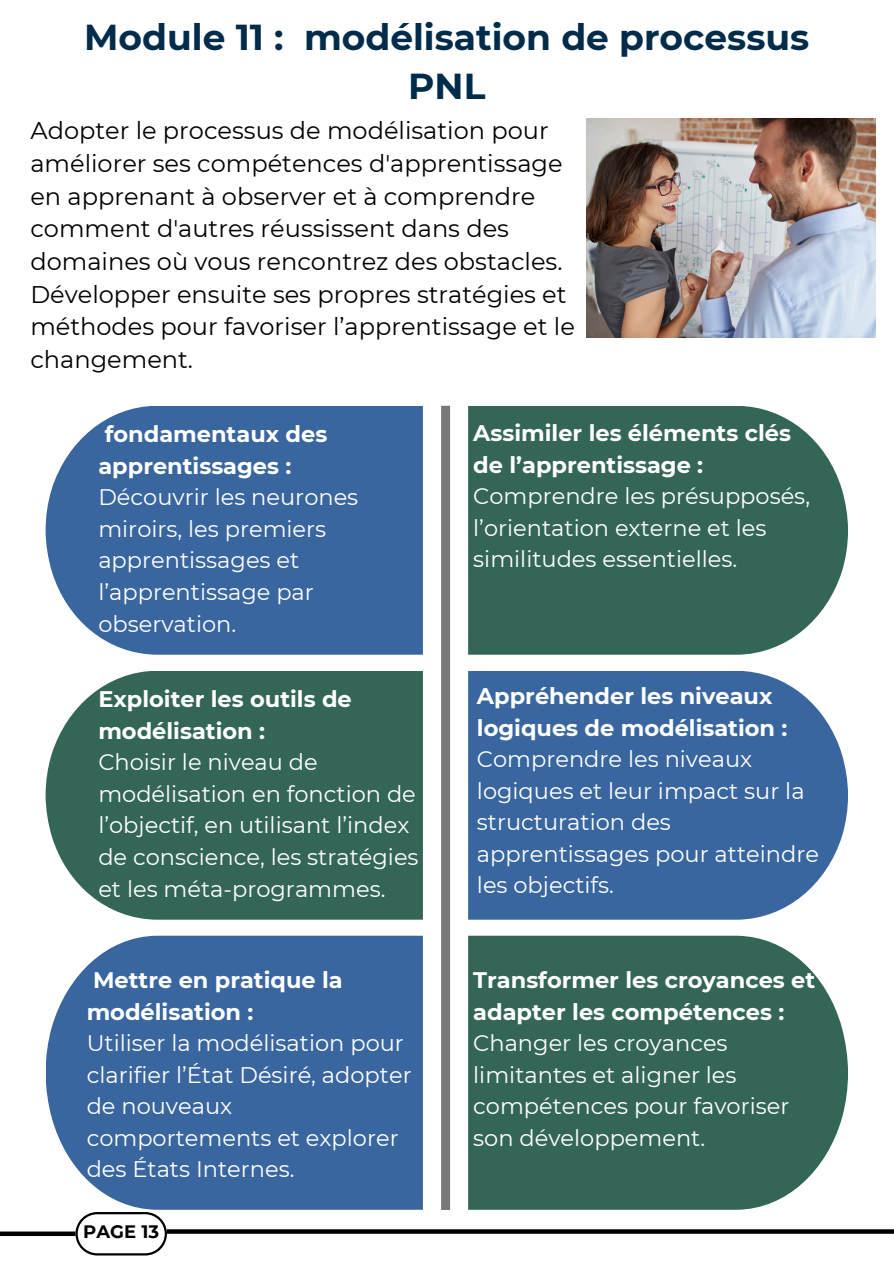
<style>
.page{position:relative;width:894px;height:1264px;background:#fff}
.page>*{position:absolute;margin:0;border:0;box-sizing:border-box;transform-origin:0 0}
.t1{font:700 36px/49.5px "Montserrat";color:#002c4b;text-align:center}
.t2{font:24px/32.7px "Montserrat";color:#000}
.t3{font:22.5px/31.5px "Montserrat";color:#fff}
.t4{font:700 18px "Montserrat";color:#000}
.s1{font-weight:700}
</style>
<div class="page">
<svg style="left:75px;top:1212px;width:92px;height:43px"></svg>
<svg style="left:167px;top:1229px;width:726px;height:4px;background:#111"></svg>
<svg style="left:0;top:1231px;width:75px;height:4px"></svg>
<div style="left:46px;top:406px;width:377px;height:248px;background:#39669f"></div>
<div style="left:441px;top:406px;width:9px;height:803px;background:#787878"></div>
<div style="left:468px;top:406px;width:379px;height:248px;background:#346658"></div>
<div style="left:46px;top:671px;width:377px;height:248px;background:#346658"></div>
<div style="left:46px;top:935px;width:376px;height:274px;background:#39669f"></div>
<div style="left:468px;top:671px;width:379px;height:248px;background:#39669f"></div>
<div style="left:468px;top:935px;width:379px;height:274px;background:#346658"></div>
<img style="left:586px;top:118px;width:288px;height:220px">
<p class="t1" style="left:84px;top:12px;width:726px">Module 11 : modélisation de processus<br>PNL</p>
<h2 class="t2" style="left:30px;top:114px;width:545px">Adopter le processus de modélisation pour améliorer ses compétences d'apprentissage en apprenant à observer et à comprendre comment d'autres réussissent dans des domaines où vous rencontrez des obstacles.<br>Développer ensuite ses propres stratégies et méthodes pour favoriser l’apprentissage et le changement.</h2>
<h2 class="t3" style="left:98px;top:418px;width:261px"><span class="s1">fondamentaux des apprentissages :<br></span>Découvrir les neurones miroirs, les premiers apprentissages et l’apprentissage par observation.</h2>
<p class="t3" style="left:473px;top:417px;width:338px"><span class="s1">Assimiler les éléments clés de l’apprentissage :<br></span>Comprendre les présupposés, l’orientation externe et les similitudes essentielles.</p>
<h2 class="t3" style="left:98px;top:683px;width:321px"><span class="s1">Exploiter les outils de modélisation :<br></span>Choisir le niveau de modélisation en fonction de l’objectif, en utilisant l’index de conscience, les stratégies et les méta-programmes.</h2>
<h2 class="t3" style="left:477px;top:680px;width:343px"><span class="s1">Appréhender les niveaux logiques de modélisation :<br></span>Comprendre les niveaux logiques et leur impact sur la structuration des apprentissages pour atteindre les objectifs.</h2>
<h2 class="t3" style="left:87px;top:964px;width:326px"><span class="s1">Mettre en pratique la modélisation :<br></span>Utiliser la modélisation pour clarifier l’État Désiré, adopter de nouveaux comportements et explorer des États Internes.</h2>
<h1 class="t4" style="left:83px;top:1220px;width:77px">PAGE 13</h1>
<h2 class="t3" style="left:473px;top:964px;width:343px"><span class="s1">Transformer les croyances et adapter les compétences :<br></span>Changer les croyances limitantes et aligner les compétences pour favoriser son développement.</h2>
</div>
